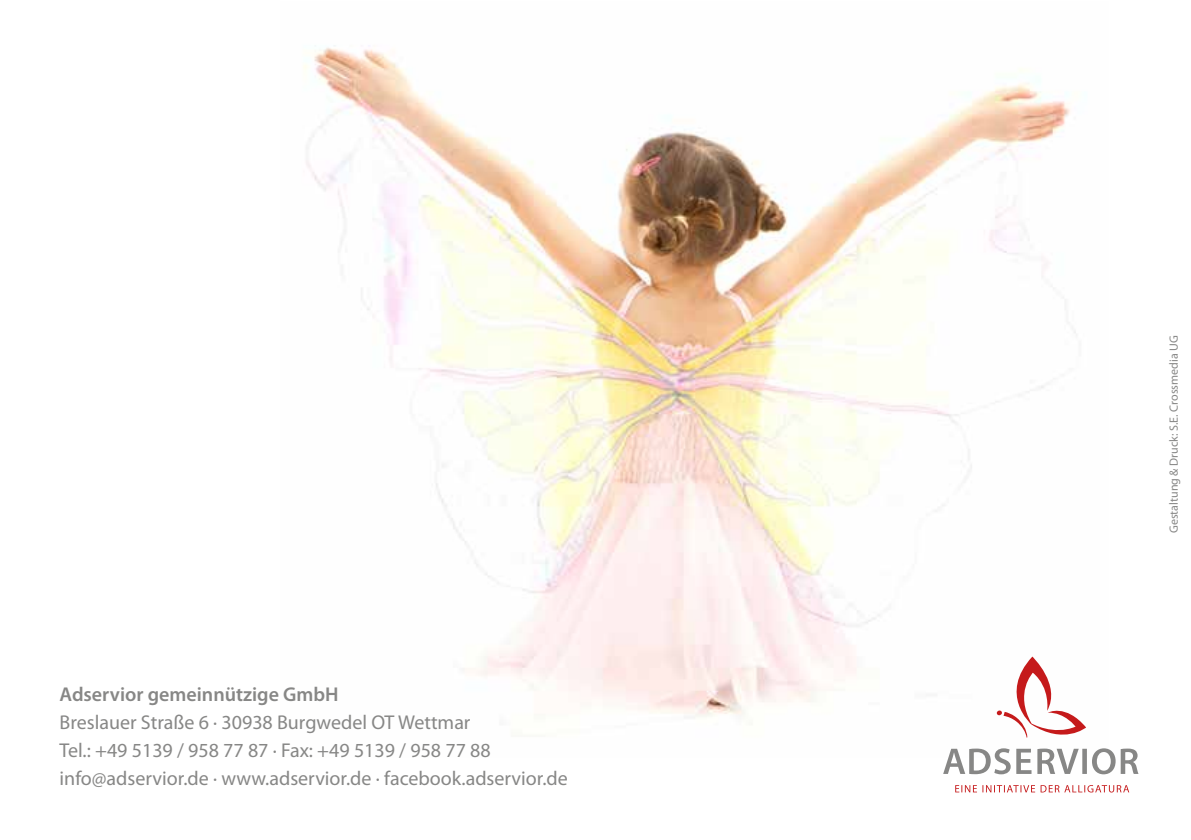
<style>
.page{position:relative;width:1191px;height:840px;background:#fff}
.page>*{position:absolute;margin:0;border:0;box-sizing:border-box;transform-origin:0 0}
.t1{font:20px/28px "Myriad Pro";color:#878786}
.t2{font:600 20px "Myriad Pro";color:#878786}
.t3{font:12px "Myriad Pro";color:#878786}
</style>
<div class="page">
<img style="left:303px;top:45px;width:773px;height:680px">
<svg style="left:955px;top:785px;width:174px;height:7px"></svg>
<svg style="left:943px;top:656px;width:195px;height:117px"></svg>
<p class="t2" style="left:60px;top:684px;width:281px">Adservior gemeinnützige GmbH</p>
<p class="t1" style="left:60px;top:708px;width:510px">Breslauer Straße 6 · 30938 Burgwedel OT Wettmar<br>Tel.: +49 5139 / 958 77 87 · Fax: +49 5139 / 958 77 88 info@adservior.de · www.adservior.de · facebook.adservior.de</p>
<p class="t3" style="left:1167px;top:533px;width:199px;rotate:-90deg">Gestaltung &amp; Druck: S.E. Crossmedia UG</p>
</div>
